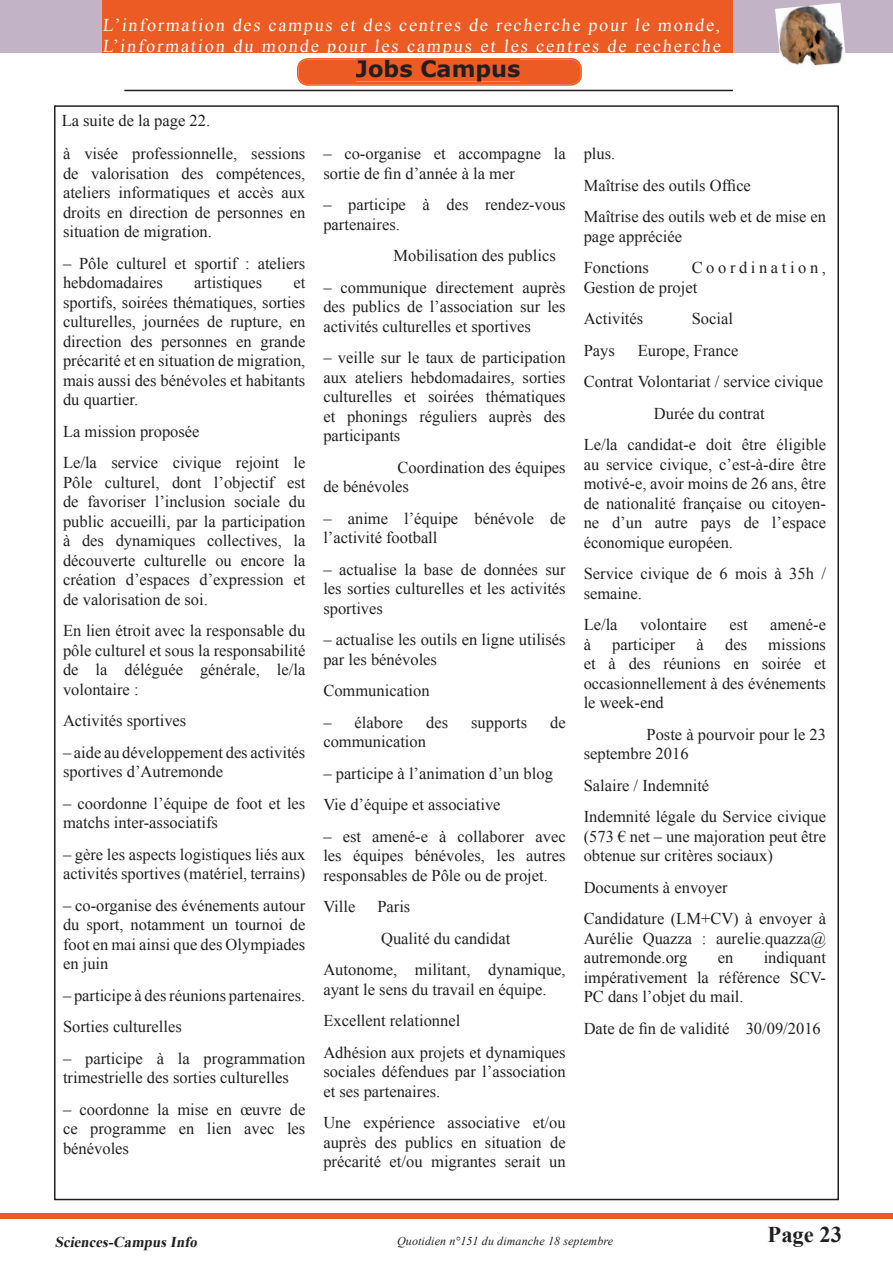
<style>
.page{position:relative;width:893px;height:1263px;background:#fff}
.page>*{position:absolute;margin:0;border:0;box-sizing:border-box;transform-origin:0 0}
.t1{font:700 22.5px "Verdana";color:#231f20}
.t2{font:700 22.5px "Times New Roman";color:#231f20}
.t3{font:18px/21.6px "Times New Roman";letter-spacing:.105em;color:#fff}
.t4{font:16.5px/19.5px "Times New Roman";color:#231f20}
.t5{font:italic 700 15px "Times New Roman";color:#231f20}
.t6{font:italic 12px "Times New Roman";letter-spacing:.01em;color:#231f20}
</style>
<div class="page">
<div style="left:0;top:0;width:893px;height:53px;background:#c3b3c6"></div>
<div style="left:102px;top:0;width:631px;height:53px;background:#eb5b23"></div>
<img style="left:775px;top:3px;width:71px;height:63px">
<div style="left:0;top:1213px;width:893px;height:5px;background:#eb5b23"></div>
<hr style="left:124px;top:90px;width:609px;height:1px;background:#231f20">
<svg style="left:297px;top:58px;width:285px;height:28px"></svg>
<p class="t3" style="left:102px;top:13px;width:622px">L’information des campus et des centres de recherche pour le monde,<br>L’information du monde pour les campus et les centres de recherche</p>
<h1 class="t1" style="left:356px;top:53px;width:166px">Jobs Campus</h1>
<p class="t4" style="left:62px;top:103px;width:245px;line-height:33.2px">La suite de la page 22.<br>à visée professionnelle, sessions</p>
<p class="t4" style="left:63px;top:163px;width:244px;text-align:justify">de valorisation des compétences, ateliers informatiques et accès aux droits en direction de personnes en situation de migration.</p>
<p class="t4" style="left:63px;top:253px;width:244px">– Pôle culturel et sportif : ateliers hebdomadaires</p>
<p class="t4" style="left:323px;top:143px;width:244px">– co-organise et accompagne la sortie de fin d’année à la mer</p>
<p class="t4" style="left:323px;top:194px;width:244px">– participe à des rendez-vous partenaires.</p>
<p class="t4" style="left:393px;top:245px;width:164px">Mobilisation des publics</p>
<p class="t4" style="left:323px;top:277px;width:244px;text-align:justify">– communique directement auprès des publics de l’association sur les activités culturelles et sportives</p>
<p class="t4" style="left:323px;top:347px;width:244px;text-align:justify">– veille sur le taux de participation aux ateliers hebdomadaires, sorties culturelles et soirées thématiques et phonings réguliers auprès des participants</p>
<p class="t4" style="left:323px;top:457px;width:244px;text-indent:74px">Coordination des équipes de bénévoles</p>
<p class="t4" style="left:323px;top:508px;width:244px">– anime l’équipe bénévole de l’activité football</p>
<p class="t4" style="left:323px;top:559px;width:244px;text-align:justify">– actualise la base de données sur les sorties culturelles et les activités sportives</p>
<p class="t4" style="left:323px;top:629px;width:244px">– actualise les outils en ligne utilisés par les bénévoles</p>
<p class="t4" style="left:323px;top:680px;width:108px">Communication</p>
<p class="t4" style="left:323px;top:712px;width:81px">– élabore</p>
<p class="t4" style="left:426px;top:712px;width:23px">des</p>
<p class="t4" style="left:471px;top:712px;width:57px">supports</p>
<p class="t4" style="left:550px;top:712px;width:17px">de</p>
<p class="t4" style="left:323px;top:731px;width:104px">communication</p>
<p class="t4" style="left:323px;top:757px;width:231px;line-height:31.5px">– participe à l’animation d’un blog<br>Vie d’équipe et associative</p>
<p class="t4" style="left:323px;top:826px;width:244px;text-align:justify">– est amené-e à collaborer avec les équipes bénévoles, les autres responsables de Pôle ou de projet.</p>
<p class="t4" style="left:323px;top:896px;width:34px">Ville</p>
<p class="t4" style="left:377px;top:896px;width:34px">Paris</p>
<p class="t4" style="left:381px;top:928px;width:131px">Qualité du candidat</p>
<p class="t4" style="left:323px;top:959px;width:244px">Autonome, militant, dynamique,</p>
<p class="t4" style="left:323px;top:973px;width:244px;line-height:31.5px">ayant le sens du travail en équipe.<br>Excellent relationnel<br>Adhésion aux projets et dynamiques</p>
<p class="t4" style="left:323px;top:1061px;width:244px">sociales défendues par l’association et ses partenaires.</p>
<p class="t4" style="left:323px;top:1112px;width:244px;text-align:justify">Une expérience associative et/ou auprès des publics en situation de précarité et/ou migrantes serait un</p>
<p class="t4" style="left:584px;top:138px;width:244px;line-height:31.5px">plus.<br>Maîtrise des outils Office<br>Maîtrise des outils web et de mise en</p>
<p class="t4" style="left:584px;top:220px;width:100px;line-height:31.5px">page appréciée<br>Fonctions</p>
<p class="t4" style="left:584px;top:257px;width:244px;text-indent:108px">Coordination,<br>Gestion de projet</p>
<p class="t4" style="left:584px;top:309px;width:61px">Activités</p>
<p class="t4" style="left:692px;top:309px;width:43px">Social</p>
<p class="t4" style="left:584px;top:340px;width:33px">Pays</p>
<p class="t4" style="left:638px;top:340px;width:102px">Europe, France</p>
<p class="t4" style="left:584px;top:371px;width:241px">Contrat Volontariat / service civique</p>
<p class="t4" style="left:654px;top:403px;width:112px">Durée du contrat</p>
<p class="t4" style="left:584px;top:434px;width:244px">Le/la candidat-e doit être éligible</p>
<p class="t4" style="left:584px;top:454px;width:244px;text-align:justify">au service civique, c’est-à-dire être motivé-e, avoir moins de 26 ans, être de nationalité française ou citoyen&shy;ne d’un autre pays de l’espace économique européen.</p>
<p class="t4" style="left:584px;top:564px;width:244px">Service civique de 6 mois à 35h / semaine.</p>
<p class="t4" style="left:584px;top:615px;width:35px">Le/la</p>
<p class="t4" style="left:640px;top:615px;width:68px">volontaire</p>
<p class="t4" style="left:729px;top:615px;width:20px">est</p>
<p class="t4" style="left:770px;top:615px;width:57px">amené-e</p>
<p class="t4" style="left:584px;top:634px;width:9px">à</p>
<p class="t4" style="left:612px;top:634px;width:65px">participer</p>
<p class="t4" style="left:697px;top:634px;width:9px">à</p>
<p class="t4" style="left:725px;top:634px;width:23px">des</p>
<p class="t4" style="left:194px;top:272px;width:69px">artistiques</p>
<p class="t4" style="left:63px;top:272px;width:244px;text-align:justify;text-indent:230px">et sportifs, soirées thématiques, sorties culturelles, journées de rupture, en direction des personnes en grande précarité et en situation de migration, mais aussi des bénévoles et habitants du quartier.</p>
<p class="t4" style="left:63px;top:415px;width:244px;line-height:31.5px">La mission proposée<br>Le/la service civique rejoint le</p>
<p class="t4" style="left:63px;top:472px;width:244px;text-align:justify">Pôle culturel, dont l’objectif est de favoriser l’inclusion sociale du public accueilli, par la participation à des dynamiques collectives, la découverte culturelle ou encore la création d’espaces d’expression et de valorisation de soi.</p>
<p class="t4" style="left:63px;top:620px;width:244px;text-align:justify">En lien étroit avec la responsable du pôle culturel et sous la responsabilité de la déléguée générale, le/la volontaire :</p>
<p class="t4" style="left:63px;top:710px;width:125px">Activités sportives</p>
<p class="t4" style="left:63px;top:742px;width:244px">– aide au développement des activités sportives d’Autremonde</p>
<p class="t4" style="left:63px;top:793px;width:244px">– coordonne l’équipe de foot et les matchs inter-associatifs</p>
<p class="t4" style="left:63px;top:844px;width:244px">– gère les aspects logistiques liés aux activités sportives (matériel, terrains)</p>
<p class="t4" style="left:63px;top:895px;width:244px;text-align:justify">– co-organise des événements autour du sport, notamment un tournoi de foot en mai ainsi que des Olympiades en juin</p>
<p class="t4" style="left:63px;top:979px;width:244px;line-height:31.5px">– participe à des réunions partenaires.<br>Sorties culturelles</p>
<p class="t4" style="left:63px;top:1048px;width:244px">– participe à la programmation trimestrielle des sorties culturelles</p>
<p class="t4" style="left:63px;top:1099px;width:244px;text-align:justify">– coordonne la mise en œuvre de ce programme en lien avec les bénévoles</p>
<p class="t4" style="left:584px;top:634px;width:244px;text-align:justify;text-indent:185px">missions et à des réunions en soirée et occasionnellement à des événements le week-end</p>
<p class="t4" style="left:584px;top:724px;width:244px;text-indent:63px">Poste à pourvoir pour le 23 septembre 2016</p>
<p class="t4" style="left:584px;top:769px;width:244px;line-height:31.5px">Salaire / Indemnité<br>Indemnité légale du Service civique</p>
<p class="t4" style="left:584px;top:826px;width:244px">(573 € net – une majoration peut être obtenue sur critères sociaux)</p>
<p class="t4" style="left:584px;top:871px;width:244px;line-height:31.5px">Documents à envoyer<br>Candidature (LM+CV) à envoyer à</p>
<p class="t4" style="left:584px;top:928px;width:244px">Aurélie Quazza : aurelie.quazza@ autremonde.org</p>
<p class="t4" style="left:584px;top:948px;width:244px;text-align:justify;text-indent:180px">indiquant impérativement la référence SCV-PC dans l’objet du mail.</p>
<p class="t4" style="left:584px;top:1018px;width:239px">Date de fin de validité 30/09/2016</p>
<p class="t4" style="left:718px;top:948px;width:17px">en</p>
<p class="t5" style="left:55px;top:1231px;width:147px">Sciences-CampusInfo</p>
<p class="t6" style="left:397px;top:1232px;width:218px">Quotidien n°151 du dimanche 18 septembre</p>
<h1 class="t2" style="left:768px;top:1218px;width:76px">Page 23</h1>
</div>
